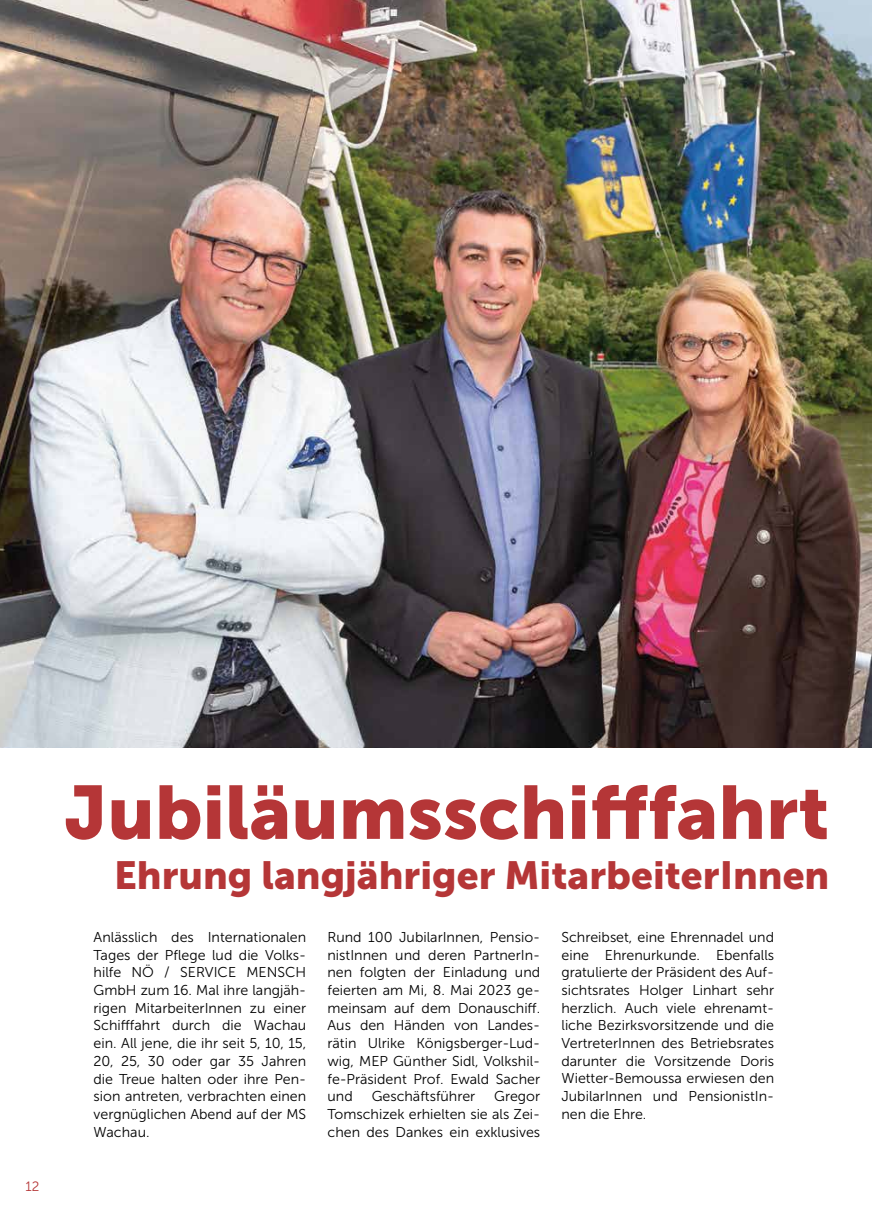
<style>
.page{position:relative;width:872px;height:1212px;background:#fff}
.page>*{position:absolute;margin:0;border:0;box-sizing:border-box;transform-origin:0 0}
.t1{font:75px "Museo Sans 900";color:#b53637}
.t2{font:39px "Museo Sans 900";color:#b53637}
.t3{font:14.25px/17.7px "Museo Sans 300";color:#000;text-align:justify}
.t4{font:13.5px "Museo Sans 300";color:#b53637}
</style>
<div class="page">
<img style="left:0;top:0;width:872px;height:747px">
<p class="t4" style="left:26px;top:1179px;width:15px">12</p>
<h1 class="t1" style="left:64px;top:770px;width:766px">Jubiläumsschifffahrt</h1>
<h2 class="t2" style="left:114px;top:853px;width:717px">Ehrung langjähriger MitarbeiterInnen</h2>
<p class="t3" style="left:94px;top:928px;width:214px">Anlässlich des Internationalen Tages der Pflege lud die Volks&shy;hilfe NÖ / SERVICE MENSCH GmbH zum 16. Mal ihre langjäh&shy;rigen MitarbeiterInnen zu einer Schifffahrt durch die Wachau ein. All jene, die ihr seit 5, 10, 15, 20, 25, 30 oder gar 35 Jahren die Treue halten oder ihre Pen&shy;sion antreten, verbrachten einen vergnüglichen Abend auf der MS Wachau.</p>
<p class="t3" style="left:327px;top:928px;width:214px">Rund 100 JubilarInnen, Pensio&shy;nistInnen und deren PartnerIn&shy;nen folgten der Einladung und feierten am Mi, 8. Mai 2023 ge&shy;meinsam auf dem Donauschiff.<br>Aus den Händen von Landes&shy;rätin Ulrike Königsberger-Lud&shy;wig, MEP Günther Sidl, Volkshil&shy;fe-Präsident Prof. Ewald Sacher und</p>
<p class="t3" style="left:327px;top:1087px;width:214px;text-indent:167px">Gregor Tomschizek erhielten sie als Zei&shy;chen des Dankes ein exklusives</p>
<p class="t3" style="left:372px;top:1087px;width:105px">Geschäftsführer</p>
<p class="t3" style="left:561px;top:928px;width:214px">Schreibset, eine Ehrennadel und eine Ehrenurkunde. Ebenfalls gratulierte der Präsident des Auf&shy;sichtsrates Holger Linhart sehr herzlich. Auch viele ehrenamt&shy;liche Bezirksvorsitzende und die VertreterInnen des Betriebsrates darunter die Vorsitzende Doris Wietter-Bemoussa erwiesen den JubilarInnen und PensionistIn&shy;nen die Ehre.</p>
</div>
